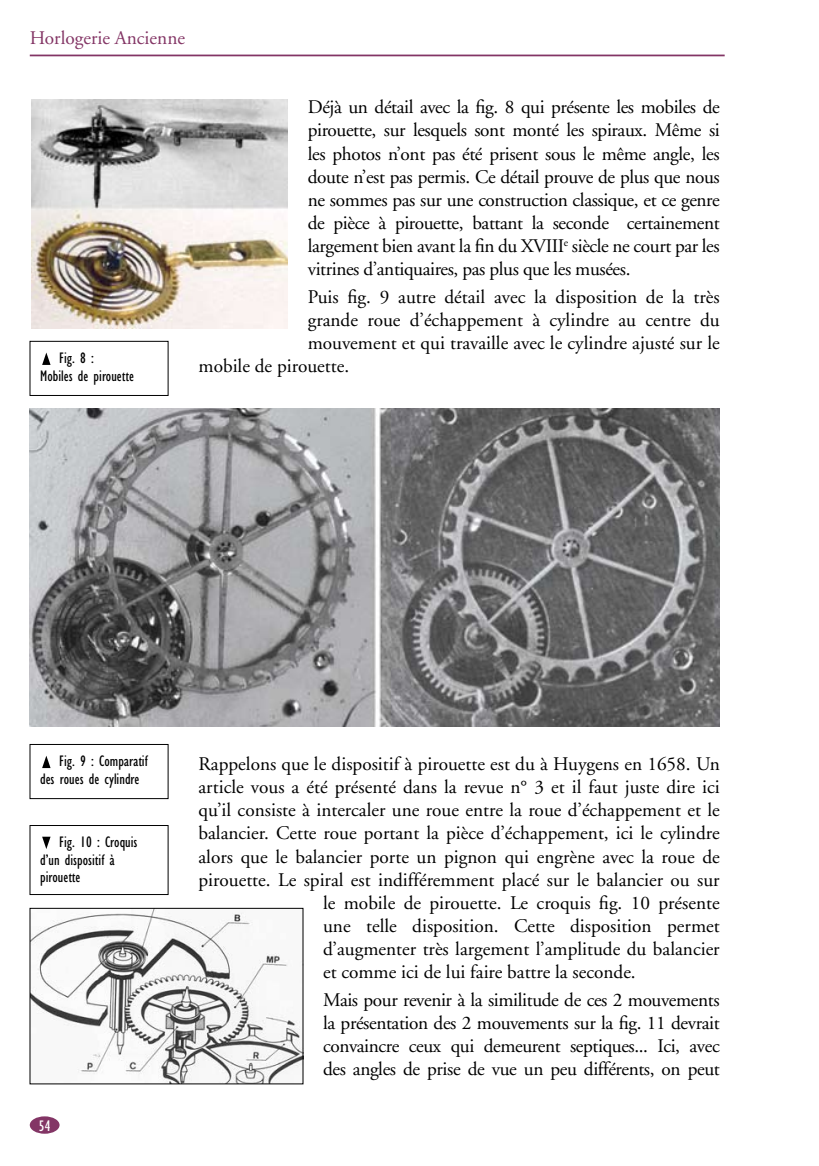
<style>
.page{position:relative;width:819px;height:1166px;background:#fff}
.page>*{position:absolute;margin:0;border:0;box-sizing:border-box;transform-origin:0 0}
.t1{font:19.25px/23.1px "Adobe Garamond";color:#000;text-align:justify}
.t2{font:19.25px "Adobe Garamond";color:#833565}
.t3{font:condensed 15.75px/17.5px "Gill Sans";color:#000}
.t4{font:condensed 15.75px "Gill Sans";color:#fff}
</style>
<div class="page">
<hr style="left:30px;top:55px;width:694px;height:1px;background:#833565">
<div style="left:30px;top:1116px;width:30px;height:18px;background:#833565;border-radius:50%"></div>
<img style="left:31px;top:99px;width:257px;height:229px">
<svg style="left:42px;top:352px;width:9px;height:13px"></svg>
<div style="left:30px;top:341px;width:138px;height:55px;border:1px solid #000"></div>
<img style="left:30px;top:408px;width:689px;height:319px">
<svg style="left:42px;top:756px;width:9px;height:12px"></svg>
<div style="left:30px;top:744px;width:138px;height:55px;border:1px solid #000"></div>
<img style="left:32px;top:910px;width:269px;height:172px">
<div style="left:30px;top:908px;width:273px;height:176px;border:1px solid #000"></div>
<svg style="left:42px;top:837px;width:9px;height:12px"></svg>
<div style="left:30px;top:825px;width:138px;height:70px;border:1px solid #000"></div>
<p class="t2" style="left:30px;top:27px;width:157px">Horlogerie Ancienne</p>
<p class="t3" style="left:40px;top:350px;width:95px;text-indent:19px">Fig. 8 :<br>Mobiles de pirouette</p>
<p class="t1" style="left:308px;top:96px;width:413px">Déjà un détail avec la fig. 8 qui présente les mobiles de pirouette, sur lesquels sont monté les spiraux. Même si les photos n’ont pas été prisent sous le même angle, les doute n’est pas permis. Ce détail prouve de plus que nous ne sommes pas sur une construction classique, et ce genre de pièce à pirouette, battant la seconde certainement largement bien avant la fin du XVIII<sup>e</sup> siècle ne court par les vitrines d’antiquaires, pas plus que les musées.</p>
<p class="t1" style="left:308px;top:286px;width:413px">Puis fig. 9 autre détail avec la disposition de la très</p>
<p class="t1" style="left:308px;top:309px;width:413px">grande roue d’échappement à cylindre au centre du</p>
<p class="t1" style="left:308px;top:332px;width:413px">mouvement et qui travaille avec le cylindre ajusté sur le</p>
<p class="t1" style="left:198px;top:355px;width:152px">mobile de pirouette.</p>
<p class="t3" style="left:40px;top:753px;width:109px;text-indent:19px">Fig. 9 : Comparatif des roues de cylindre</p>
<p class="t3" style="left:40px;top:834px;width:99px;text-indent:19px">Fig. 10 : Croquis d’un dispositif à pirouette</p>
<p class="t4" style="left:39px;top:1117px;width:13px">54</p>
<p class="t1" style="left:198px;top:753px;width:522px">Rappelons que le dispositif à pirouette est du à Huygens en 1658. Un</p>
<p class="t1" style="left:198px;top:776px;width:522px">article vous a été présenté dans la revue n° 3 et il faut juste dire ici</p>
<p class="t1" style="left:198px;top:799px;width:522px">qu’il consiste à intercaler une roue entre la roue d’échappement et le</p>
<p class="t1" style="left:198px;top:822px;width:522px">balancier. Cette roue portant la pièce d’échappement, ici le cylindre</p>
<p class="t1" style="left:198px;top:845px;width:522px">alors que le balancier porte un pignon qui engrène avec la roue de</p>
<p class="t1" style="left:198px;top:868px;width:522px">pirouette. Le spiral est indifféremment placé sur le balancier ou sur</p>
<p class="t1" style="left:323px;top:891px;width:398px">le mobile de pirouette. Le croquis fig. 10 présente</p>
<p class="t1" style="left:323px;top:915px;width:398px">une telle disposition. Cette disposition permet</p>
<p class="t1" style="left:323px;top:938px;width:398px">d’augmenter très largement l’amplitude du balancier</p>
<p class="t1" style="left:323px;top:961px;width:314px">et comme ici de lui faire battre la seconde.</p>
<p class="t1" style="left:323px;top:989px;width:398px">Mais pour revenir à la similitude de ces 2 mouvements la présentation des 2 mouvements sur la fig. 11 devrait convaincre ceux qui demeurent septiques... Ici, avec des angles de prise de vue un peu différents, on peut</p>
</div>
